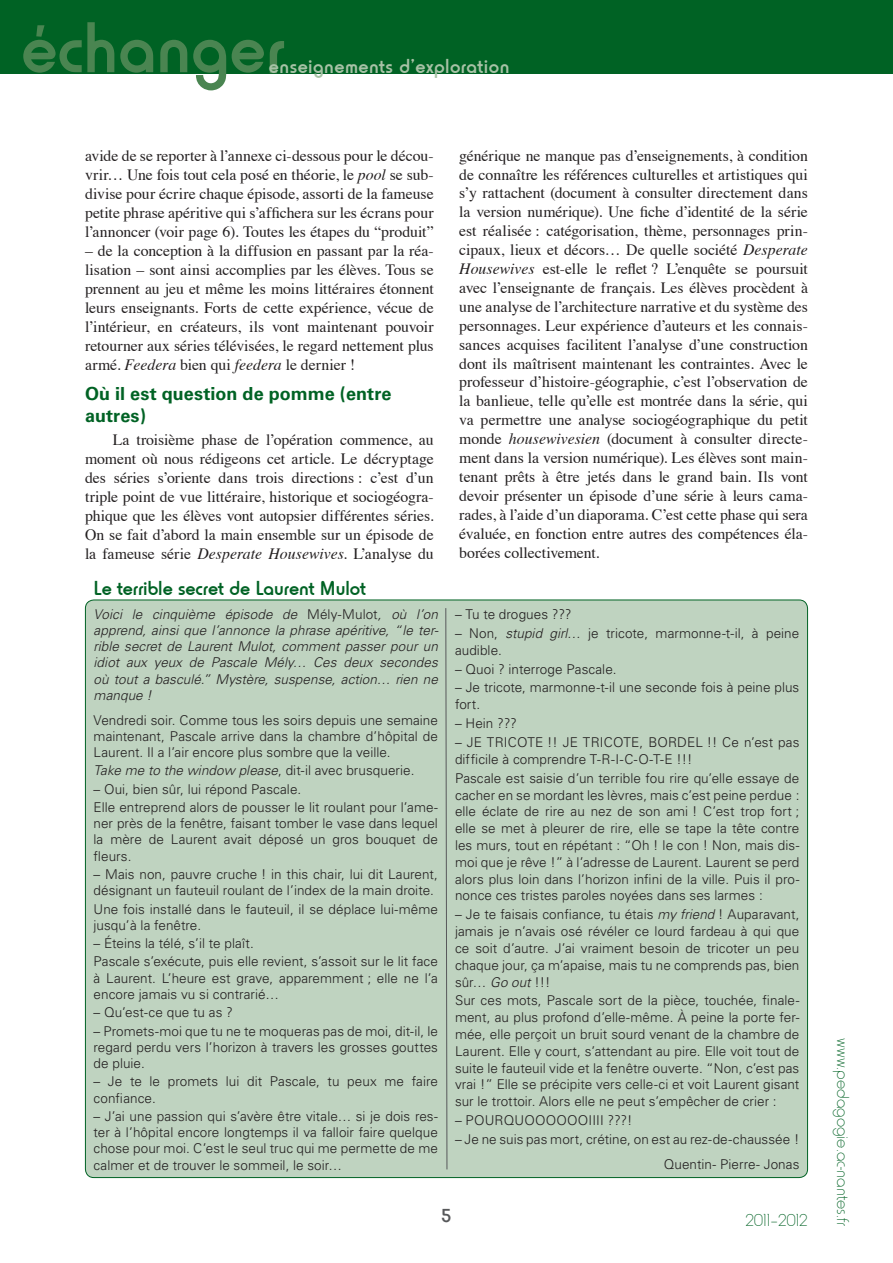
<style>
.page{position:relative;width:893px;height:1263px;background:#fff}
.page>*{position:absolute;margin:0;border:0;box-sizing:border-box;transform-origin:0 0}
.t1{font:500 75px "Horatio D";color:#4a8551}
.t2{font:500 21px "Horatio D";letter-spacing:-.005em;color:#006224}
.t3{font:500 21px "Horatio D";letter-spacing:.02em;color:#a7c2a6}
.t4{font:500 19.5px "Horatio D";color:#57585a}
.t5{font:18px "Horatio D Ligh";color:#006224}
.t6{font:700 18px/21.8px "Univers";letter-spacing:.005em;color:#006224}
.t7{font:15.75px/18.9px "Times";letter-spacing:-.005em;color:#231f20;text-align:justify}
.t8{font:300 13.5px/16.8px "Univers";letter-spacing:.005em;color:#231f20}
.t9{font:italic 300 13.5px/16.2px "Univers";letter-spacing:.005em;color:#231f20;text-align:justify}
.s1{font-style:italic}
.s2{font-style:normal}
</style>
<div class="page">
<div style="left:0;top:0;width:893px;height:74px;background:#006224"></div>
<div style="left:85px;top:600px;width:722px;height:577px;background:#bfd3c0;border-radius:9px"></div>
<svg style="left:445px;top:608px;width:3px;height:562px"></svg>
<h1 class="t1" style="left:21px;top:5px;width:266px">échanger</h1>
<h2 class="t3" style="left:269px;top:54px;width:242px">enseignements d’exploration</h2>
<p class="t7" style="left:85px;top:144px;width:350px">avide de se reporter à l’annexe ci-dessous pour le décou&shy;vrir… Une fois tout cela posé en théorie, le <span class="s1">pool</span> se sub&shy;divise pour écrire chaque épisode, assorti de la fameuse petite phrase apéritive qui s’affichera sur les écrans pour l’annoncer (voir page 6). Toutes les étapes du “produit”</p>
<p class="t7" style="left:85px;top:239px;width:350px">– de la conception à la diffusion en passant par la réa&shy;lisation – sont ainsi accomplies par les élèves. Tous se prennent au jeu et même les moins littéraires étonnent leurs enseignants. Forts de cette expérience, vécue de l’intérieur, en créateurs, ils vont maintenant pouvoir retourner aux séries télévisées, le regard nettement plus armé. <span class="s1">Feedera</span> bien qui <span class="s1">feedera</span> le dernier !</p>
<h3 class="t6" style="left:85px;top:383px;width:308px">Où il est question de pomme (entre autres)</h3>
<p class="t7" style="left:85px;top:429px;width:350px;text-indent:28px">La troisième phase de l’opération commence, au moment où nous rédigeons cet article. Le décryptage des séries s’oriente dans trois directions : c’est d’un triple point de vue littéraire, historique et sociogéogra&shy;phique que les élèves vont autopsier différentes séries.<br>On se fait d’abord la main ensemble sur un épisode de la fameuse série <span class="s1">Desperate Housewives</span>. L’analyse du</p>
<h2 class="t2" style="left:94px;top:576px;width:274px">Le terrible secret de Laurent Mulot</h2>
<p class="t9" style="left:94px;top:606px;width:347px">Voici le cinquième épisode de <span class="s2">Mély-Mulot</span>, où l’on apprend, ainsi que l’annonce la phrase apéritive, “le ter&shy;rible secret de Laurent Mulot, comment passer pour un idiot aux yeux de Pascale Mély… Ces deux secondes où tout a basculé.” Mystère, suspense, action… rien ne manque !</p>
<p class="t8" style="left:94px;top:712px;width:346px;line-height:16.2px;text-align:justify">Vendredi soir. Comme tous les soirs depuis une semaine maintenant, Pascale arrive dans la chambre d’hôpital de Laurent. Il a l’air encore plus sombre que la veille.</p>
<p class="t9" style="left:94px;top:762px;width:322px">Take me to the window please<span class="s2">, dit-il avec brusquerie.</span></p>
<p class="t8" style="left:94px;top:780px;width:346px;line-height:18.3px">– Oui, bien sûr, lui répond Pascale.<br>Elle entreprend alors de pousser le lit roulant pour l’ame-</p>
<p class="t8" style="left:94px;top:815px;width:346px;line-height:16.2px;text-align:justify">ner près de la fenêtre, faisant tomber le vase dans lequel la mère de Laurent avait déposé un gros bouquet de fleurs.</p>
<p class="t8" style="left:94px;top:866px;width:346px;line-height:16.2px">– Mais non, pauvre cruche ! in this chair, lui dit Laurent, désignant un fauteuil roulant de l’index de la main droite.</p>
<p class="t8" style="left:94px;top:901px;width:346px;line-height:16.2px">Une fois installé dans le fauteuil, il se déplace lui-même jusqu’à la fenêtre.</p>
<p class="t8" style="left:94px;top:934px;width:346px;line-height:18.3px">– Éteins la télé, s’il te plaît.<br>Pascale s’exécute, puis elle revient, s’assoit sur le lit face</p>
<p class="t8" style="left:94px;top:970px;width:346px;line-height:16.2px">à Laurent. L’heure est grave, apparemment ; elle ne l’a encore jamais vu si contrarié…</p>
<p class="t8" style="left:94px;top:1004px;width:141px">– Qu’est-ce que tu as ?</p>
<p class="t8" style="left:94px;top:1023px;width:346px;line-height:16.2px;text-align:justify">– Promets-moi que tu ne te moqueras pas de moi, dit-il, le regard perdu vers l’horizon à travers les grosses gouttes de pluie.</p>
<p class="t8" style="left:94px;top:1073px;width:346px;line-height:16.2px">– Je te le promets lui dit Pascale, tu peux me faire confiance.</p>
<p class="t8" style="left:94px;top:1108px;width:346px;line-height:16.2px;text-align:justify">– J’ai une passion qui s’avère être vitale… si je dois res&shy;ter à l’hôpital encore longtemps il va falloir faire quelque chose pour moi. C’est le seul truc qui me permette de me calmer et de trouver le sommeil, le soir…</p>
<p class="t7" style="left:459px;top:145px;width:350px">générique ne manque pas d’enseignements, à condition de connaître les références culturelles et artistiques qui s’y rattachent (document à consulter directement dans la version numérique). Une fiche d’identité de la série est réalisée : catégorisation, thème, personnages prin&shy;cipaux, lieux et décors… De quelle société <span class="s1">Desperate Housewives</span> est-elle le reflet ? L’enquête se poursuit avec l’enseignante de français. Les élèves procèdent à une analyse de l’architecture narrative et du système des personnages. Leur expérience d’auteurs et les connais&shy;sances acquises facilitent l’analyse d’une construction dont ils maîtrisent maintenant les contraintes. Avec le professeur d’histoire-géographie, c’est l’observation de la banlieue, telle qu’elle est montrée dans la série, qui va permettre une analyse sociogéographique du petit monde <span class="s1">housewivesien</span> (document à consulter directe&shy;ment dans la version numérique). Les élèves sont main&shy;tenant prêts à être jetés dans le grand bain. Ils vont devoir présenter un épisode d’une série à leurs cama&shy;rades, à l’aide d’un diaporama. C’est cette phase qui sera évaluée, en fonction entre autres des compétences éla&shy;borées collectivement.</p>
<p class="t8" style="left:455px;top:606px;width:118px">– Tu te drogues ???</p>
<p class="t8" style="left:455px;top:625px;width:346px">– Non, <span class="s1">stupid girl…</span> je tricote, marmonne-t-il, à peine audible.</p>
<p class="t8" style="left:455px;top:660px;width:163px">– Quoi ? interroge Pascale.</p>
<p class="t8" style="left:455px;top:679px;width:346px">– Je tricote, marmonne-t-il une seconde fois à peine plus fort.</p>
<p class="t8" style="left:455px;top:715px;width:63px">– Hein ???</p>
<p class="t8" style="left:455px;top:734px;width:346px">– JE TRICOTE !! JE TRICOTE, BORDEL !! Ce n’est pas difficile à comprendre T-R-I-C-O-T-E !!!</p>
<p class="t8" style="left:455px;top:770px;width:346px;text-align:justify">Pascale est saisie d’un terrible fou rire qu’elle essaye de cacher en se mordant les lèvres, mais c’est peine perdue : elle éclate de rire au nez de son ami ! C’est trop fort ; elle se met à pleurer de rire, elle se tape la tête contre les murs, tout en répétant : “Oh ! le con ! Non, mais dis&shy;moi que je rêve !” à l’adresse de Laurent. Laurent se perd alors plus loin dans l’horizon infini de la ville. Puis il pro&shy;nonce ces tristes paroles noyées dans ses larmes :</p>
<p class="t8" style="left:455px;top:906px;width:346px;text-align:justify">– Je te faisais confiance, tu étais <span class="s1">my friend</span> ! Auparavant, jamais je n’avais osé révéler ce lourd fardeau à qui que ce soit d’autre. J’ai vraiment besoin de tricoter un peu chaque jour, ça m’apaise, mais tu ne comprends pas, bien sûr… <span class="s1">Go out</span> !!!</p>
<p class="t8" style="left:455px;top:992px;width:346px;text-align:justify">Sur ces mots, Pascale sort de la pièce, touchée, finale&shy;ment, au plus profond d’elle-même. À peine la porte fer&shy;mée, elle perçoit un bruit sourd venant de la chambre de Laurent. Elle y court, s’attendant au pire. Elle voit tout de suite le fauteuil vide et la fenêtre ouverte. “Non, c’est pas vrai !” Elle se précipite vers celle-ci et voit Laurent gisant sur le trottoir. Alors elle ne peut s’empêcher de crier :</p>
<p class="t8" style="left:455px;top:1112px;width:179px">– POURQUOOOOOOIIII ???!</p>
<p class="t8" style="left:455px;top:1127px;width:346px;line-height:25.3px;text-align:right">– Je ne suis pas mort, crétine, on est au rez-de-chaussée !<br>Quentin- Pierre- Jonas</p>
<h3 class="t4" style="left:442px;top:1205px;width:11px">5</h3>
<h3 class="t5" style="left:745px;top:1210px;width:64px">2011–2012</h3>
<h3 class="t5" style="left:853px;top:1038px;width:189px;rotate:90deg">www.pedagogie.ac-nantes.fr</h3>
</div>
